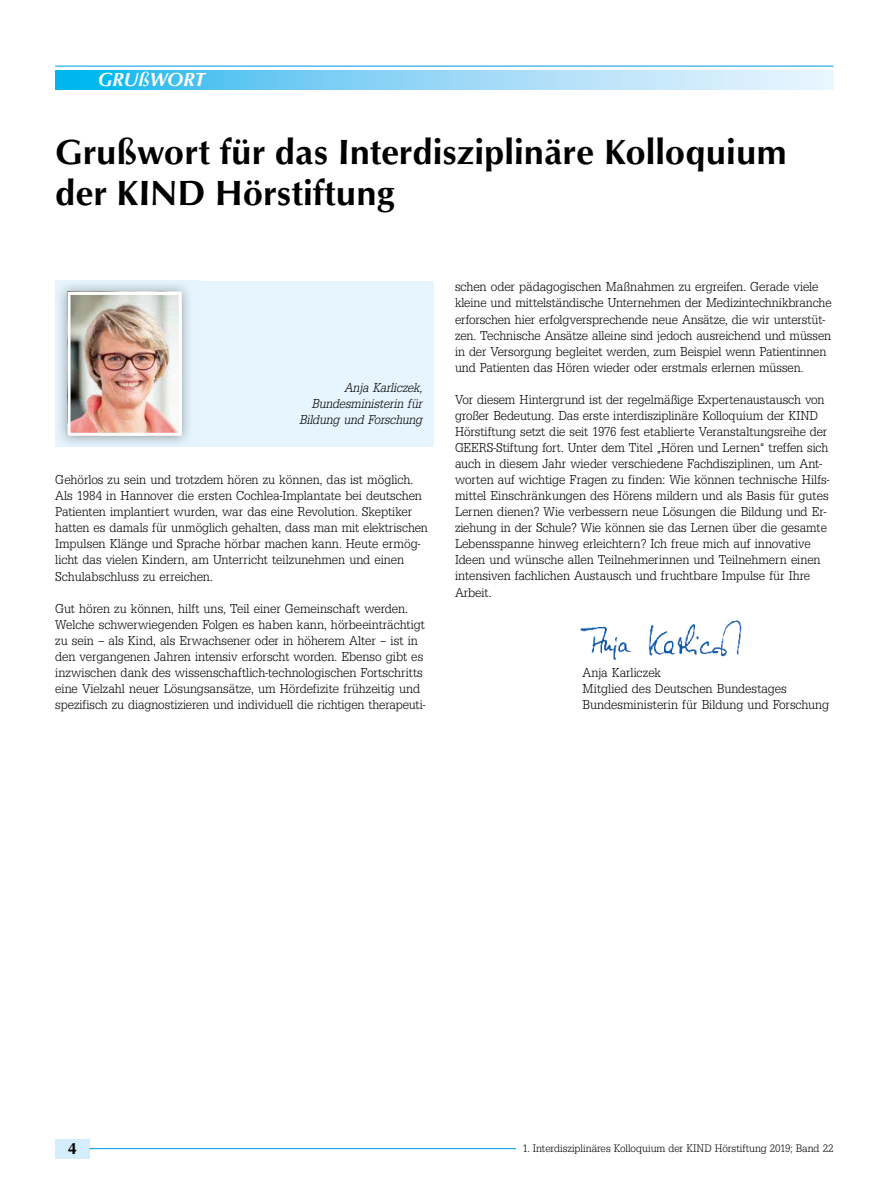
<style>
.page{position:relative;width:893px;height:1191px;background:#fff}
.page>*{position:absolute;margin:0;border:0;box-sizing:border-box;transform-origin:0 0}
.t1{font:700 36px/40.5px "Opus";color:#000}
.t2{font:italic 700 19.5px "Opus";color:#fff}
.t3{font:700 16.5px "Opus";color:#000}
.t4{font:13.5px/16px "Egyptienne Std Nr Light";color:#000}
.t5{font:italic 13.5px/16px "Egyptienne Std Nr Light";color:#000;text-align:right;scale:.96 1}
.t6{font:11.25px "Egyptienne Std Nr Light";color:#000}
</style>
<div class="page">
<div style="left:55px;top:1139px;width:34px;height:19px;background:#d4edfc"></div>
<hr style="left:89px;top:1148px;width:727px;height:1px;background:#009fe3">
<hr style="left:55px;top:66px;width:778px;height:1px;background:#009fe3">
<svg style="left:55px;top:71px;width:778px;height:19px;background:#8cd6f6"></svg>
<div style="left:516px;top:1143px;width:317px;height:46px;background:#fff"></div>
<div style="left:55px;top:281px;width:379px;height:166px;background:#e6f5fe"></div>
<img style="left:57px;top:282px;width:135px;height:165px">
<img style="left:72px;top:296px;width:106px;height:136px">
<div style="left:68px;top:292px;width:114px;height:144px;border:3px solid #fff"></div>
<img style="left:580px;top:620px;width:162px;height:40px">
<h2 class="t2" style="left:98px;top:69px;width:108px">GRUßWORT</h2>
<h1 class="t1" style="left:55px;top:132px;width:733px">Grußwort für das Interdisziplinäre Kolloquium der KIND Hörstiftung</h1>
<p class="t5" style="left:300px;top:379px;width:130px">Anja Karliczek,<br>Bundesministerin für<br>Bildung und Forschung</p>
<p class="t4" style="left:55px;top:471px;width:374px">Gehörlos zu sein und trotzdem hören zu können, das ist möglich.<br>Als 1984 in Hannover die ersten Cochlea-Implantate bei deutschen Patienten implantiert wurden, war das eine Revolution. Skeptiker hatten es damals für unmöglich gehalten, dass man mit elektrischen Impulsen Klänge und Sprache hörbar machen kann. Heute ermög&shy;licht das vielen Kindern, am Unterricht teilzunehmen und einen Schulabschluss zu erreichen.</p>
<p class="t4" style="left:55px;top:600px;width:372px">Gut hören zu können, hilft uns, Teil einer Gemeinschaft werden.<br>Welche schwerwiegenden Folgen es haben kann, hörbeeinträchtigt zu sein – als Kind, als Erwachsener oder in höherem Alter – ist in den vergangenen Jahren intensiv erforscht worden. Ebenso gibt es inzwischen dank des wissenschaftlich-technologischen Fortschritts eine Vielzahl neuer Lösungsansätze, um Hördefizite frühzeitig und spezifisch zu diagnostizieren und individuell die richtigen therapeuti-</p>
<p class="t4" style="left:455px;top:279px;width:378px">schen oder pädagogischen Maßnahmen zu ergreifen. Gerade viele kleine und mittelständische Unternehmen der Medizintechnikbranche erforschen hier erfolgversprechende neue Ansätze, die wir unterstüt&shy;zen. Technische Ansätze alleine sind jedoch ausreichend und müssen in der Versorgung begleitet werden, zum Beispiel wenn Patientinnen und Patienten das Hören wieder oder erstmals erlernen müssen.</p>
<p class="t4" style="left:455px;top:391px;width:376px">Vor diesem Hintergrund ist der regelmäßige Expertenaustausch von großer Bedeutung. Das erste interdisziplinäre Kolloquium der KIND Hörstiftung setzt die seit 1976 fest etablierte Veranstaltungsreihe der GEERS-Stiftung fort. Unter dem Titel „Hören und Lernen“ treffen sich auch in diesem Jahr wieder verschiedene Fachdisziplinen, um Ant&shy;worten auf wichtige Fragen zu finden: Wie können technische Hilfs&shy;mittel Einschränkungen des Hörens mildern und als Basis für gutes Lernen dienen? Wie verbessern neue Lösungen die Bildung und Er&shy;ziehung in der Schule? Wie können sie das Lernen über die gesamte Lebensspanne hinweg erleichtern? Ich freue mich auf innovative Ideen und wünsche allen Teilnehmerinnen und Teilnehmern einen intensiven fachlichen Austausch und fruchtbare Impulse für Ihre Arbeit.</p>
<p class="t4" style="left:582px;top:664px;width:248px">Anja Karliczek<br>Mitglied des Deutschen Bundestages<br>Bundesministerin für Bildung und Forschung</p>
<p class="t3" style="left:68px;top:1138px;width:11px">4</p>
<p class="t6" style="left:522px;top:1141px;width:312px">1. Interdisziplinäres Kolloquium der KIND Hörstiftung 2019; Band 22</p>
</div>
